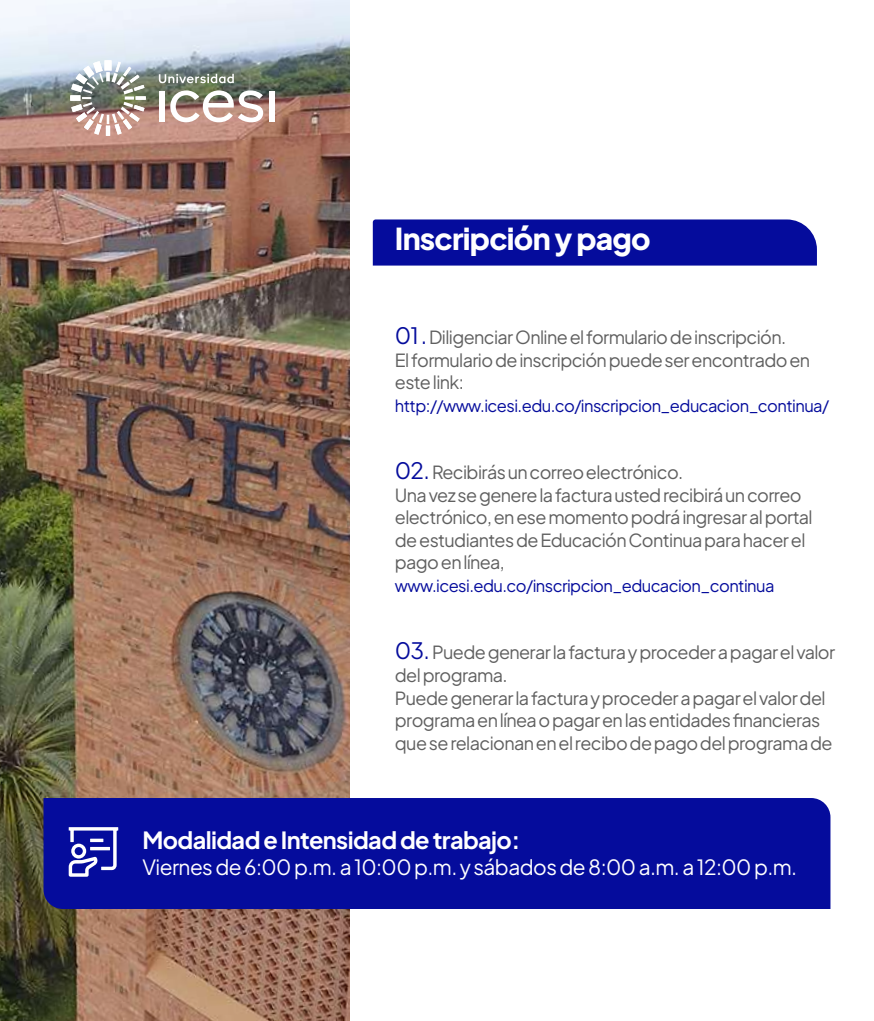
<style>
.page{position:relative;width:874px;height:1021px;background:#fff}
.page>*{position:absolute;margin:0;border:0;box-sizing:border-box;transform-origin:0 0}
.t1{font:800 30px "Plus Jakarta Sans";letter-spacing:-.025em;color:#fff}
.t2{font:700 23.55px "Plus Jakarta Sans";letter-spacing:-.025em;color:#fff}
.t3{font:20.85px "Plus Jakarta Sans";letter-spacing:-.025em;color:#fff}
.t4{font:18px/22.5px "Plus Jakarta Sans";letter-spacing:-.035em;color:#606060}
.t5{font:16.5px "Plus Jakarta Sans";letter-spacing:-.035em;color:#050c9c}
.s1{font-size:22.5px;color:#050c9c}
</style>
<div class="page">
<div style="left:373px;top:219px;width:444px;height:46px;background:#050c9c"></div>
<img style="left:0;top:0;width:349px;height:1020px">
<div style="left:44px;top:797px;width:786px;height:111px;background:#050c9c"></div>
<svg style="left:69px;top:827px;width:49px;height:49px"></svg>
<img style="left:70px;top:60px;width:76px;height:76px">
<div style="left:159px;top:91px;width:5px;height:31px;background:#fff"></div>
<svg style="left:170px;top:90px;width:93px;height:32px"></svg>
<div style="left:269px;top:91px;width:5px;height:31px;background:#fff"></div>
<svg style="left:159px;top:74px;width:75px;height:9px"></svg>
<h1 class="t1" style="left:395px;top:211px;width:257px">Inscripción y pago</h1>
<p class="t4" style="left:395px;top:324px;width:417px"><span class="s1">01.</span>Diligenciar Online el formulario de inscripción.<br>El formulario de inscripción puede ser encontrado en este link:</p>
<p class="t5" style="left:395px;top:392px;width:436px">http://www.icesi.edu.co/inscripcion_educacion_continua/</p>
<p class="t4" style="left:395px;top:459px;width:419px"><span class="s1">02.</span> Recibirás un correo electrónico.<br>Una vez se genere la factura usted recibirá un correo electrónico, en ese momento podrá ingresar al portal de estudiantes de Educación Continua para hacer el pago en línea,</p>
<p class="t5" style="left:395px;top:572px;width:381px">www.icesi.edu.co/inscripcion_educacion_continua</p>
<p class="t4" style="left:395px;top:639px;width:442px"><span class="s1">03.</span> Puede generar la factura y proceder a pagar el valor del programa.<br>Puede generar la factura y proceder a pagar el valor del programa en línea o pagar en las entidades financieras que se relacionan en el recibo de pago del programa de</p>
<h2 class="t2" style="left:142px;top:819px;width:379px">Modalidad e Intensidad de trabajo:</h2>
<p class="t3" style="left:142px;top:850px;width:656px">Viernes de 6:00 p.m. a 10:00 p.m. y sábados de 8:00 a.m. a 12:00 p.m.</p>
</div>
